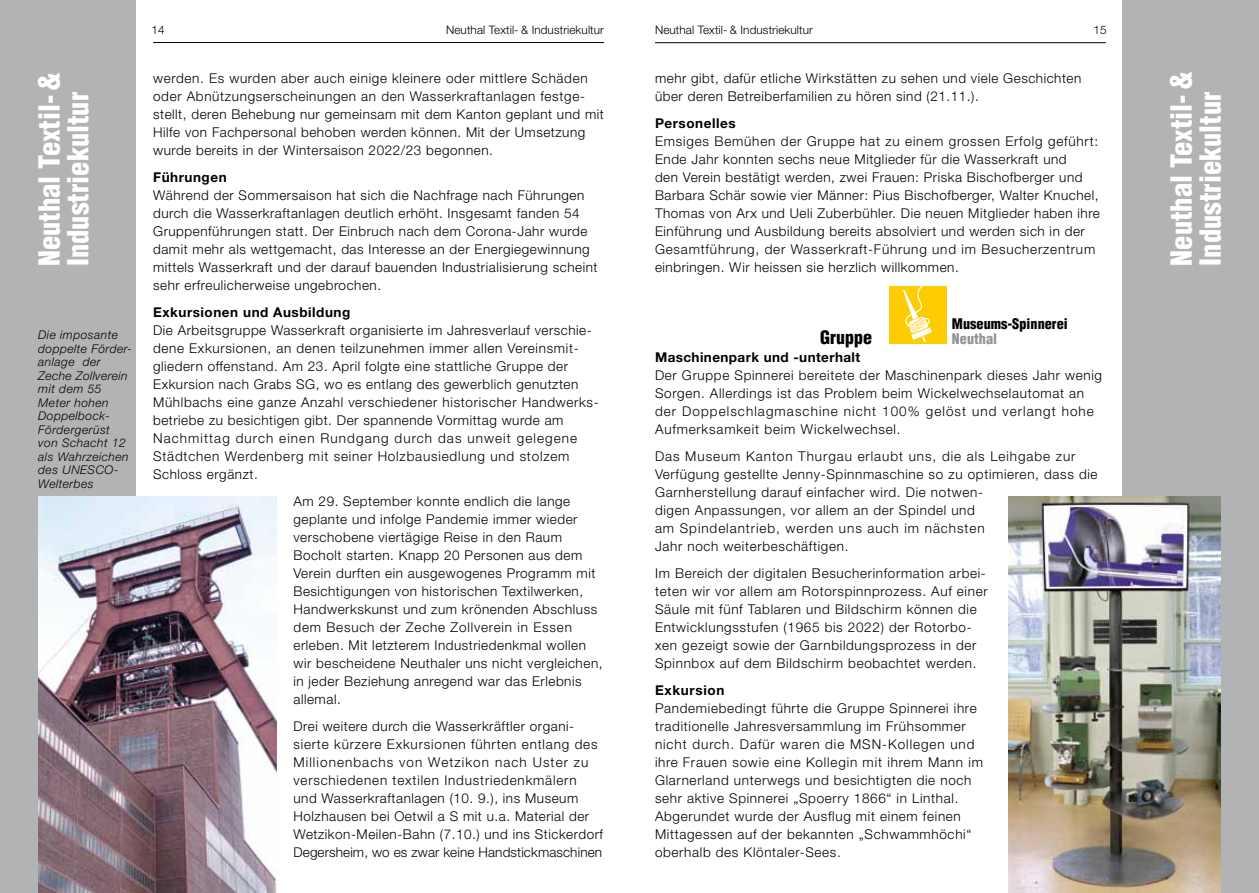
<style>
.page{position:relative;width:1259px;height:893px;background:#fff}
.page>*{position:absolute;margin:0;border:0;box-sizing:border-box;transform-origin:0 0}
.t1{font:900 condensed 28.5px/28.8px "Helvetica";color:#fff}
.t2{font:900 condensed 18px "Helvetica";color:#000}
.t3{font:900 condensed 14.25px "Helvetica";color:#000}
.t4{font:900 condensed 14.25px "Helvetica";color:#929395}
.t5{font:300 13.5px/18px "Helvetica Neue";letter-spacing:.04em;color:#000}
.t6{font:700 13.5px "Helvetica Neue";letter-spacing:.04em;color:#000}
.t7{font:700 13.5px "Helvetica Neue East A";letter-spacing:.03em;color:#000}
.t8{font:italic 300 12px/13.5px "Helvetica Neue";letter-spacing:.04em;color:#000}
.t9{font:300 11.7px "Helvetica Neue";letter-spacing:.01em;color:#000}
</style>
<div class="page">
<hr style="left:153px;top:42px;width:451px;height:1px;background:#000">
<hr style="left:655px;top:42px;width:451px;height:1px;background:#000">
<div style="left:0;top:0;width:136px;height:893px;background:#b1b3b4"></div>
<div style="left:1123px;top:0;width:136px;height:893px;background:#b1b3b4"></div>
<img style="left:38px;top:496px;width:238px;height:397px">
<div style="left:889px;top:286px;width:57px;height:58px;background:#fecc00"></div>
<svg style="left:903px;top:286px;width:29px;height:56px"></svg>
<img style="left:1008px;top:496px;width:212px;height:397px">
<h1 class="t1" style="left:35px;top:266px;width:196px;rotate:-90deg">Neuthal Textil- &amp;<br>Industriekultur</h1>
<p class="t8" style="left:38px;top:328px;width:95px">Die imposante doppelte Förder&shy;anlage der<br>Zeche Zollverein mit dem 55<br>Meter hohen<br>Doppelbock-<br>Fördergerüst von Schacht 12 als Wahrzeichen des UNESCO-<br>Welterbes</p>
<p class="t9" style="left:151px;top:22px;width:15px">14</p>
<p class="t9" style="left:446px;top:23px;width:159px">Neuthal Textil- &amp; Industriekultur</p>
<p class="t9" style="left:655px;top:23px;width:159px">Neuthal Textil- &amp; Industriekultur</p>
<p class="t9" style="left:1093px;top:22px;width:15px">15</p>
<p class="t5" style="left:153px;top:69px;width:452px">werden. Es wurden aber auch einige kleinere oder mittlere Schäden oder Abnützungserscheinungen an den Wasserkraftanlagen festge&shy;stellt, deren Behebung nur gemeinsam mit dem Kanton geplant und mit Hilfe von Fachpersonal behoben werden können. Mit der Umsetzung wurde bereits in der Wintersaison 2022/23 begonnen.</p>
<p class="t6" style="left:153px;top:169px;width:75px">Führungen</p>
<p class="t5" style="left:153px;top:186px;width:446px">Während der Sommersaison hat sich die Nachfrage nach Führungen durch die Wasserkraftanlagen deutlich erhöht. Insgesamt fanden 54<br>Gruppenführungen statt. Der Einbruch nach dem Corona-Jahr wurde damit mehr als wettgemacht, das Interesse an der Energiegewinnung mittels Wasserkraft und der darauf bauenden Industrialisierung scheint sehr erfreulicherweise ungebrochen.</p>
<p class="t6" style="left:153px;top:304px;width:199px">Exkursionen und Ausbildung</p>
<p class="t5" style="left:153px;top:321px;width:447px">Die Arbeitsgruppe Wasserkraft organisierte im Jahresverlauf verschie&shy;dene Exkursionen, an denen teilzunehmen immer allen Vereinsmit&shy;gliedern offenstand. Am 23. April folgte eine stattliche Gruppe der Exkursion nach Grabs SG, wo es entlang des gewerblich genutzten Mühlbachs eine ganze Anzahl verschiedener historischer Handwerks&shy;betriebe zu besichtigen gibt. Der spannende Vormittag wurde am Nachmittag durch einen Rundgang durch das unweit gelegene Städtchen Werdenberg mit seiner Holzbausiedlung und stolzem Schloss ergänzt.</p>
<p class="t5" style="left:293px;top:492px;width:310px">Am 29. September konnte endlich die lange geplante und infolge Pandemie immer wieder verschobene viertägige Reise in den Raum Bocholt starten. Knapp 20 Personen aus dem Verein durften ein ausgewogenes Programm mit Besichtigungen von historischen Textilwerken, Handwerkskunst und zum krönenden Abschluss dem Besuch der Zeche Zollverein in Essen erleben. Mit letzterem Industriedenkmal wollen wir bescheidene Neuthaler uns nicht vergleichen, in jeder Beziehung anregend war das Erlebnis allemal.</p>
<p class="t5" style="left:293px;top:717px;width:311px">Drei weitere durch die Wasserkräftler organi&shy;sierte kürzere Exkursionen führten entlang des Millionenbachs von Wetzikon nach Uster zu verschiedenen textilen Industriedenkmälern und Wasserkraftanlagen (10. 9.), ins Museum Holzhausen bei Oetwil a S mit u.a. Material der Wetzikon-Meilen-Bahn (7.10.) und ins Stickerdorf Degersheim, wo es zwar keine Handstickmaschinen</p>
<p class="t5" style="left:655px;top:69px;width:428px">mehr gibt, dafür etliche Wirkstätten zu sehen und viele Geschichten über deren Betreiberfamilien zu hören sind (21.11.).</p>
<p class="t6" style="left:655px;top:115px;width:82px">Personelles</p>
<p class="t5" style="left:655px;top:132px;width:446px">Emsiges Bemühen der Gruppe hat zu einem grossen Erfolg geführt:<br>Ende Jahr konnten sechs neue Mitglieder für die Wasserkraft und<br>den Verein bestätigt werden, zwei Frauen: Priska Bischofberger und Barbara Schär sowie vier Männer: Pius Bischofberger, Walter Knuchel, Thomas von Arx und Ueli Zuberbühler. Die neuen Mitglieder haben ihre Einführung und Ausbildung bereits absolviert und werden sich in der Gesamtführung, der Wasserkraft-Führung und im Besucherzentrum einbringen. Wir heissen sie herzlich willkommen.</p>
<p class="t3" style="left:952px;top:315px;width:117px">Museums-Spinnerei</p>
<p class="t4" style="left:952px;top:330px;width:47px">Neuthal</p>
<h2 class="t2" style="left:820px;top:326px;width:54px">Gruppe</h2>
<p class="t7" style="left:655px;top:348px;width:207px">Maschinenpark und -unterhalt</p>
<p class="t5" style="left:655px;top:366px;width:448px">Der Gruppe Spinnerei bereitete der Maschinenpark dieses Jahr wenig Sorgen. Allerdings ist das Problem beim Wickelwechselautomat an der Doppelschlagmaschine nicht 100% gelöst und verlangt hohe Aufmerksamkeit beim Wickelwechsel.</p>
<p class="t5" style="left:655px;top:447px;width:444px">Das Museum Kanton Thurgau erlaubt uns, die als Leihgabe zur Verfügung gestellte Jenny-Spinnmaschine so zu optimieren, dass die Garnherstellung darauf einfacher wird. Die notwen-<br>digen Anpassungen, vor allem an der Spindel und<br>am Spindelantrieb, werden uns auch im nächsten<br>Jahr noch weiterbeschäftigen.</p>
<p class="t5" style="left:655px;top:563px;width:334px">Im Bereich der digitalen Besucherinformation arbei&shy;teten wir vor allem am Rotorspinnprozess. Auf einer Säule mit fünf Tablaren und Bildschirm können die Entwicklungsstufen (1965 bis 2022) der Rotorbo&shy;xen gezeigt sowie der Garnbildungsprozess in der Spinnbox auf dem Bildschirm beobachtet werden.</p>
<p class="t6" style="left:655px;top:681px;width:71px">Exkursion</p>
<p class="t5" style="left:655px;top:698px;width:330px">Pandemiebedingt führte die Gruppe Spinnerei ihre traditionelle Jahresversammlung im Frühsommer nicht durch. Dafür waren die MSN-Kollegen und ihre Frauen sowie eine Kollegin mit ihrem Mann im Glarnerland unterwegs und besichtigten die noch sehr aktive Spinnerei „Spoerry 1866“ in Linthal.<br>Abgerundet wurde der Ausflug mit einem feinen Mittagessen auf der bekannten „Schwammhöchi“ oberhalb des Klöntaler-Sees.</p>
<h1 class="t1" style="left:1166px;top:266px;width:196px;rotate:-90deg">Neuthal Textil- &amp;<br>Industriekultur</h1>
</div>
